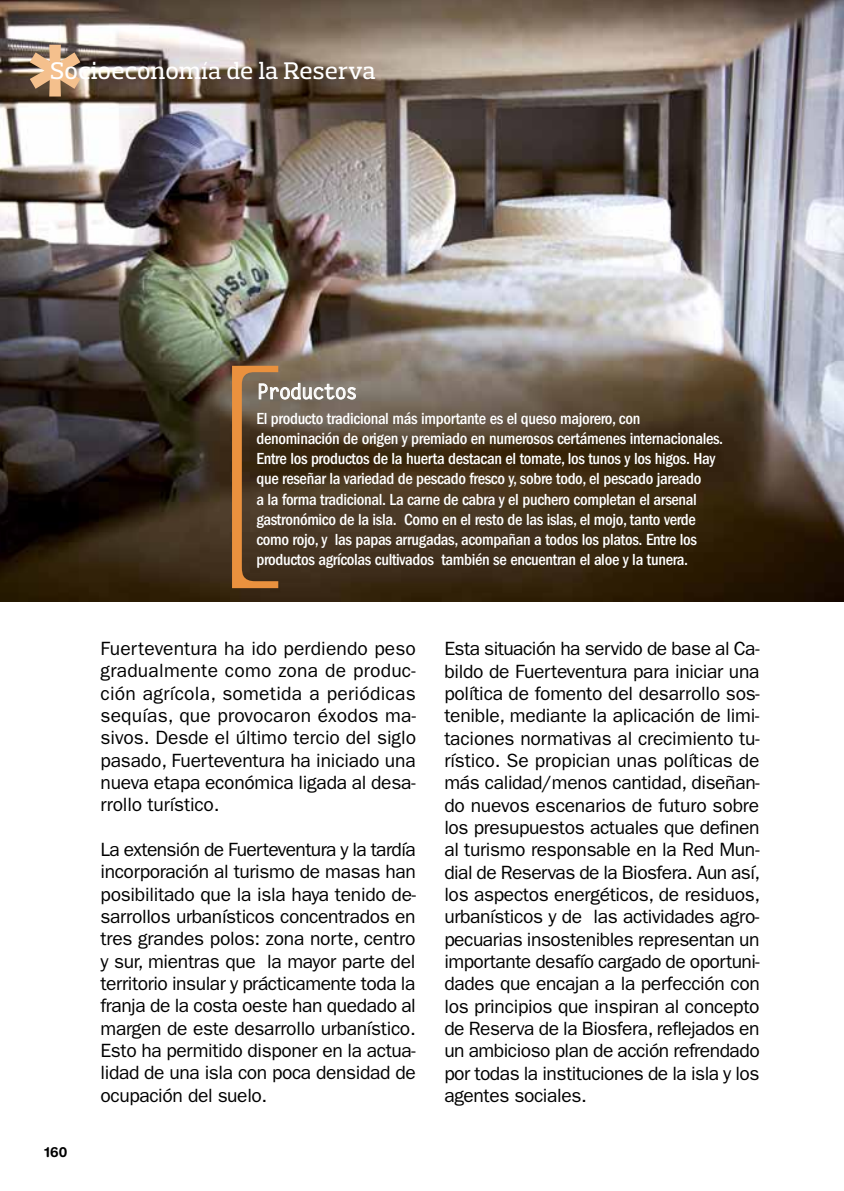
<style>
.page{position:relative;width:844px;height:1191px;background:#fff}
.page>*{position:absolute;margin:0;border:0;box-sizing:border-box;transform-origin:0 0}
.t1{font:500 24.5px "Prelo Slab";letter-spacing:.01em;color:#fff}
.t2{font:700 21px "Letter Gothic Std";letter-spacing:-.07em;color:#fff}
.t3{font:19.25px/22.4px "ITC Franklin Gothic Std";letter-spacing:-.02em;color:#000;text-align:justify}
.t4{font:500 condensed 16.62px/20.1px "ITC Franklin Gothic Std";letter-spacing:-.02em;color:#fff}
.t5{font:700 14px "Helvetica Rounded LT Std";color:#000}
</style>
<div class="page">
<img style="left:0;top:0;width:843px;height:601px">
<svg style="left:232px;top:366px;width:124px;height:222px;background:#634d34"></svg>
<svg style="left:30px;top:45px;width:50px;height:51px;background:#bb9776"></svg>
<p class="t1" style="left:50px;top:56px;width:327px">Socioeconomía de la Reserva</p>
<p class="t2" style="left:256px;top:378px;width:103px">Productos</p>
<p class="t4" style="left:256px;top:408px;width:468px">El producto tradicional más importante es el queso majorero, con denominación de origen y premiado en numerosos certámenes internacionales.<br>Entre los productos de la huerta destacan el tomate, los tunos y los higos. Hay que reseñar la variedad de pescado fresco y, sobre todo, el pescado jareado<br>a la forma tradicional. La carne de cabra y el puchero completan el arsenal gastronómico de la isla. Como en el resto de las islas, el mojo, tanto verde como rojo, y las papas arrugadas, acompañan a todos los platos. Entre los productos agrícolas cultivados también se encuentran el aloe y la tunera.</p>
<p class="t5" style="left:45px;top:1143px;width:24px">160</p>
<p class="t3" style="left:100px;top:637px;width:317px">Fuerteventura ha ido perdiendo peso gradualmente como zona de produc&shy;ción agrícola, sometida a periódicas sequías, que provocaron éxodos ma&shy;sivos. Desde el último tercio del siglo pasado, Fuerteventura ha iniciado una nueva etapa económica ligada al desa&shy;rrollo turístico.</p>
<p class="t3" style="left:100px;top:838px;width:317px">La extensión de Fuerteventura y la tardía incorporación al turismo de masas han posibilitado que la isla haya tenido de&shy;sarrollos urbanísticos concentrados en tres grandes polos: zona norte, centro y sur, mientras que la mayor parte del territorio insular y prácticamente toda la franja de la costa oeste han quedado al margen de este desarrollo urbanístico.<br>Esto ha permitido disponer en la actua&shy;lidad de una isla con poca densidad de ocupación del suelo.</p>
<p class="t3" style="left:444px;top:637px;width:317px">Esta situación ha servido de base al Ca&shy;bildo de Fuerteventura para iniciar una política de fomento del desarrollo sos&shy;tenible, mediante la aplicación de limi&shy;taciones normativas al crecimiento tu&shy;rístico. Se propician unas políticas de más calidad/menos cantidad, diseñan&shy;do nuevos escenarios de futuro sobre los presupuestos actuales que definen al turismo responsable en la Red Mun&shy;dial de Reservas de la Biosfera. Aun así, los aspectos energéticos, de residuos, urbanísticos y de las actividades agro&shy;pecuarias insostenibles representan un importante desafío cargado de oportuni&shy;dades que encajan a la perfección con los principios que inspiran al concepto de Reserva de la Biosfera, reflejados en un ambicioso plan de acción refrendado por todas la instituciones de la isla y los agentes sociales.</p>
</div>
